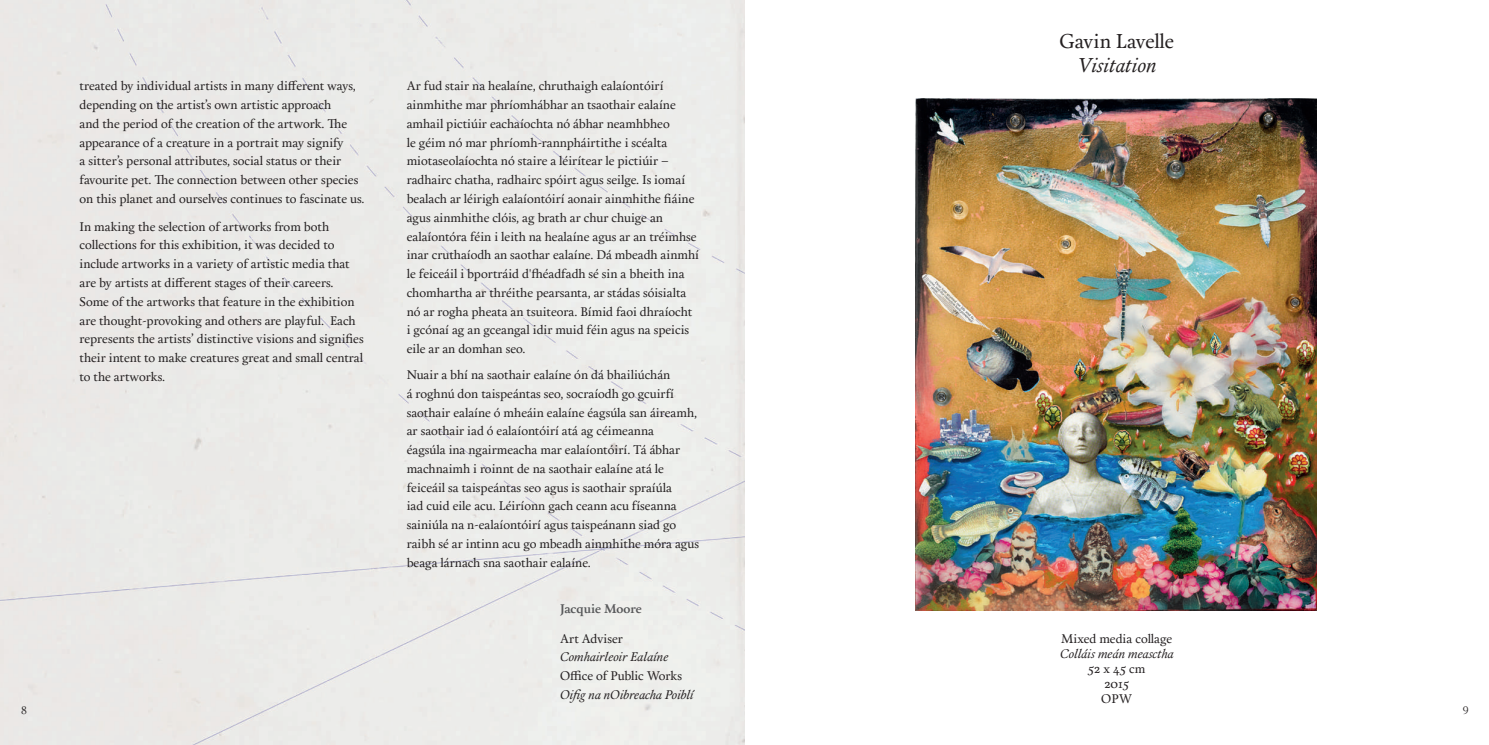
<style>
.page{position:relative;width:1489px;height:745px;background:#fff}
.page>*{position:absolute;margin:0;border:0;box-sizing:border-box;transform-origin:0 0}
.t1{font:20px "Calendas Plus";letter-spacing:-.005em;color:#231f20}
.t2{font:italic 20px "Calendas Plus";color:#231f20}
.t3{font:12.5px/18.8px "Calendas Plus";color:#231f20}
.t4{font:italic 12.5px "Calendas Plus";color:#231f20}
.t5{font:700 12.5px "Calendas Plus";letter-spacing:-.01em;color:#57585a}
.t6{font:11.25px "Ronaldson";color:#231f20}
</style>
<div class="page">
<div style="left:0;top:0;width:744px;height:744px;background:#ecebe9"></div>
<img style="left:915px;top:99px;width:401px;height:510px">
<p class="t3" style="left:79px;top:76px;width:286px">treated by individual artists in many different ways, depending on the artist’s own artistic approach<br>and the period of the creation of the artwork. The appearance of a creature in a portrait may signify<br>a sitter’s personal attributes, social status or their favourite pet. The connection between other species on this planet and ourselves continues to fascinate us.</p>
<p class="t3" style="left:79px;top:216px;width:286px">In making the selection of artworks from both collections for this exhibition, it was decided to include artworks in a variety of artistic media that are by artists at different stages of their careers.<br>Some of the artworks that feature in the exhibition are thought-provoking and others are playful. Each represents the artists’ distinctive visions and signifies their intent to make creatures great and small central to the artworks.</p>
<p class="t3" style="left:407px;top:76px;width:294px">Ar fud stair na healaíne, chruthaigh ealaíontóirí ainmhithe mar phríomhábhar an tsaothair ealaíne amhail pictiúir eachaíochta nó ábhar neamhbheo<br>le géim nó mar phríomh-rannpháirtithe i scéalta miotaseolaíochta nó staire a léirítear le pictiúir – radhairc chatha, radhairc spóirt agus seilge. Is iomaí bealach ar léirigh ealaíontóirí aonair ainmhithe fiáine agus ainmhithe clóis, ag brath ar chur chuige an ealaíontóra féin i leith na healaíne agus ar an tréimhse inar cruthaíodh an saothar ealaíne. Dá mbeadh ainmhí le feiceáil i bportráid d'fhéadfadh sé sin a bheith ina chomhartha ar thréithe pearsanta, ar stádas sóisialta nó ar rogha pheata an tsuiteora. Bímid faoi dhraíocht i gcónaí ag an gceangal idir muid féin agus na speicis eile ar an domhan seo.</p>
<p class="t3" style="left:407px;top:364px;width:294px">Nuair a bhí na saothair ealaíne ón dá bhailiúchán<br>á roghnú don taispeántas seo, socraíodh go gcuirfí saothair ealaíne ó mheáin ealaíne éagsúla san áireamh, ar saothair iad ó ealaíontóirí atá ag céimeanna<br>éagsúla ina ngairmeacha mar ealaíontóirí. Tá ábhar machnaimh i roinnt de na saothair ealaíne atá le feiceáil sa taispeántas seo agus is saothair spraíúla<br>iad cuid eile acu. Léiríonn gach ceann acu físeanna sainiúla na n-ealaíontóirí agus taispeánann siad go raibh sé ar intinn acu go mbeadh ainmhithe móra agus beaga lárnach sna saothair ealaíne.</p>
<p class="t5" style="left:560px;top:599px;width:83px">Jacquie Moore</p>
<p class="t3" style="left:560px;top:628px;width:64px">Art Adviser</p>
<p class="t4" style="left:560px;top:647px;width:110px">Comhairleoir Ealaíne</p>
<p class="t3" style="left:560px;top:665px;width:123px">Office of Public Works</p>
<p class="t4" style="left:560px;top:685px;width:135px">Oifig na nOibreacha Poiblí</p>
<h1 class="t1" style="left:1059px;top:26px;width:116px">Gavin Lavelle</h1>
<h1 class="t2" style="left:1077px;top:50px;width:81px">Visitation</h1>
<p class="t3" style="left:1061px;top:628px;width:112px">Mixed media collage</p>
<p class="t4" style="left:1059px;top:643px;width:115px">Colláis meán measctha</p>
<p class="t3" style="left:1087px;top:659px;width:59px;line-height:15px;text-align:center">52 x 45 cm<br>2015<br>OPW</p>
<p class="t6" style="left:21px;top:701px;width:7px">8</p>
<p class="t6" style="left:1462px;top:701px;width:7px">9</p>
</div>
